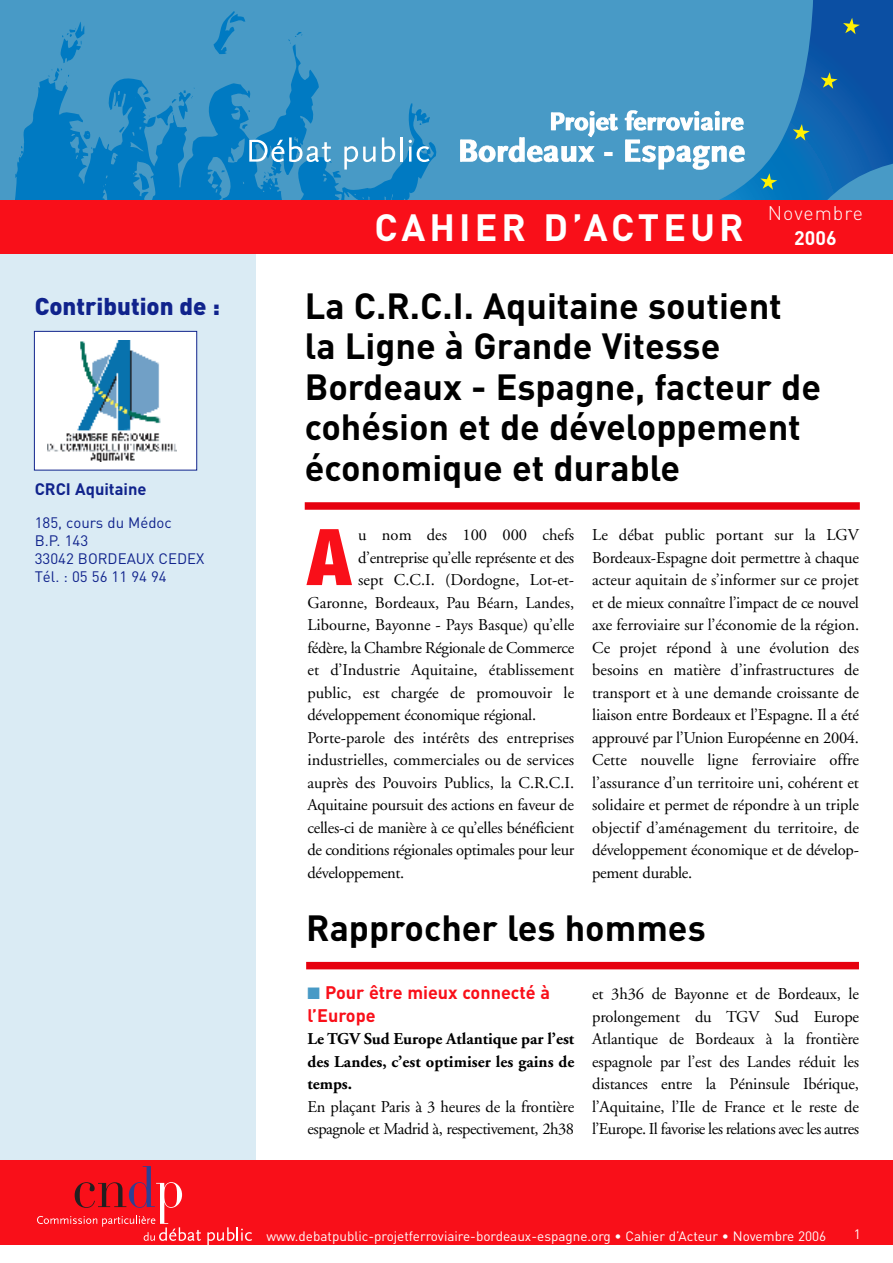
<style>
.page{position:relative;width:893px;height:1263px;background:#fff}
.page>*{position:absolute;margin:0;border:0;box-sizing:border-box;transform-origin:0 0}
.t1{font:900 condensed 78.3px "Helvetica Neue";color:#f90f19}
.t2{font:700 37.5px "DIN";letter-spacing:.11em;color:#fff}
.t3{font:700 36px/40.5px "DIN";color:#000}
.t4{font:900 24px "DIN";color:#10238c}
.t5{font:300 19.5px "DIN";letter-spacing:.05em;color:#fff}
.t6{font:700 19.5px "DIN";color:#fff}
.t7{font:700 18px/22.5px "DIN";color:#f90f19}
.t8{font:16.5px/22.5px "Adobe Garamond";letter-spacing:-.015em;color:#000;text-align:justify}
.t9{font:700 16.5px/22.5px "Adobe Garamond";letter-spacing:.005em;color:#000;text-align:justify}
.t10{font:700 16.5px "DIN";color:#10238c}
.t11{font:15px/18px "DIN";color:#10238c}
.t12{font:13.5px "DIN";color:#fff}
.s1{color:#489ac6}
</style>
<div class="page">
<div style="left:0;top:251px;width:255px;height:911px;background:#daebf4"></div>
<div style="left:0;top:0;width:893px;height:201px;background:#489ac6"></div>
<svg style="left:8px;top:11px;width:429px;height:190px"></svg>
<svg style="left:624px;top:110px;width:39px;height:21px"></svg>
<svg style="left:249px;top:137px;width:82px;height:25px"></svg>
<svg style="left:344px;top:146px;width:32px;height:24px"></svg>
<svg style="left:382px;top:137px;width:13px;height:25px"></svg>
<hr style="left:400px;top:137px;width:3px;height:25px;background:#fff">
<svg style="left:409px;top:140px;width:20px;height:22px"></svg>
<svg style="left:460px;top:111px;width:158px;height:51px"></svg>
<svg style="left:625px;top:139px;width:38px;height:31px"></svg>
<div style="left:305px;top:502px;width:555px;height:8px;background:#e6000e"></div>
<div style="left:0;top:1160px;width:893px;height:85px;background:#f90f19"></div>
<svg style="left:207px;top:1227px;width:45px;height:18px"></svg>
<svg style="left:37px;top:1166px;width:164px;height:75px"></svg>
<svg style="left:663px;top:0;width:230px;height:201px"></svg>
<svg style="left:760px;top:173px;width:17px;height:17px"></svg>
<svg style="left:793px;top:124px;width:17px;height:17px"></svg>
<svg style="left:821px;top:72px;width:16px;height:17px"></svg>
<svg style="left:843px;top:18px;width:17px;height:16px"></svg>
<div style="left:0;top:201px;width:893px;height:53px;background:#f90f19"></div>
<div style="left:34px;top:331px;width:163px;height:139px;background:#fff"></div>
<img style="left:48px;top:340px;width:129px;height:122px">
<div style="left:34px;top:331px;width:163px;height:139px;border:1px solid #10238c"></div>
<div style="left:306px;top:962px;width:553px;height:7px;background:#e6000e"></div>
<h3 class="t4" style="left:35px;top:293px;width:187px">Contribution de :</h3>
<p class="t10" style="left:35px;top:480px;width:113px">CRCI Aquitaine</p>
<p class="t11" style="left:35px;top:514px;width:171px">185, cours du Médoc<br>B.P. 143<br>33042 BORDEAUX CEDEX<br>Tél. : 05 56 11 94 94</p>
<h2 class="t2" style="left:375px;top:206px;width:371px">CAHIER D’ACTEUR</h2>
<p class="t5" style="left:768px;top:202px;width:96px">Novembre</p>
<p class="t6" style="left:794px;top:226px;width:44px">2006</p>
<h3 class="t3" style="left:305px;top:286px;width:518px">La C.R.C.I. Aquitaine soutient la Ligne à Grande Vitesse<br>Bordeaux - Espagne, facteur de cohésion et de développement économique et durable</h3>
<h1 class="t1" style="left:307px;top:529px;width:45px">A</h1>
<p class="t8" style="left:358px;top:525px;width:217px">u nom des 100 000 chefs</p>
<p class="t8" style="left:358px;top:547px;width:217px">d’entreprise qu’elle représente et des</p>
<p class="t8" style="left:358px;top:570px;width:217px">sept C.C.I. (Dordogne, Lot-et-</p>
<p class="t8" style="left:307px;top:592px;width:268px">Garonne, Bordeaux, Pau Béarn, Landes,</p>
<p class="t8" style="left:307px;top:615px;width:268px">Libourne, Bayonne - Pays Basque) qu’elle</p>
<p class="t8" style="left:307px;top:637px;width:268px">fédère, la Chambre Régionale de Commerce</p>
<p class="t8" style="left:307px;top:660px;width:268px">et d’Industrie Aquitaine, établissement</p>
<p class="t8" style="left:307px;top:682px;width:268px">public, est chargée de promouvoir le</p>
<p class="t8" style="left:307px;top:705px;width:230px">développement économique régional.</p>
<p class="t8" style="left:307px;top:727px;width:268px">Porte-parole des intérêts des entreprises</p>
<p class="t8" style="left:307px;top:750px;width:268px">industrielles, commerciales ou de services</p>
<p class="t8" style="left:307px;top:772px;width:268px">auprès des Pouvoirs Publics, la C.R.C.I.</p>
<p class="t8" style="left:307px;top:795px;width:268px">Aquitaine poursuit des actions en faveur de</p>
<p class="t8" style="left:307px;top:817px;width:268px">celles-ci de manière à ce qu’elles bénéficient</p>
<p class="t8" style="left:307px;top:840px;width:268px">de conditions régionales optimales pour leur</p>
<p class="t8" style="left:307px;top:862px;width:98px">développement.</p>
<p class="t8" style="left:592px;top:525px;width:268px">Le débat public portant sur la LGV Bordeaux-Espagne doit permettre à chaque acteur aquitain de s’informer sur ce projet et de mieux connaître l’impact de ce nouvel axe ferroviaire sur l’économie de la région.<br>Ce projet répond à une évolution des besoins en matière d’infrastructures de transport et à une demande croissante de liaison entre Bordeaux et l’Espagne. Il a été approuvé par l’Union Européenne en 2004.<br>Cette nouvelle ligne ferroviaire offre l’assurance d’un territoire uni, cohérent et solidaire et permet de répondre à un triple objectif d’aménagement du territoire, de développement économique et de dévelop&shy;pement durable.</p>
<h3 class="t3" style="left:306px;top:908px;width:401px">Rapprocher les hommes</h3>
<p class="t7" style="left:307px;top:982px;width:244px"><span class="s1">■</span> Pour être mieux connecté à l’Europe</p>
<p class="t9" style="left:307px;top:1029px;width:268px">Le TGV Sud Europe Atlantique par l’est des Landes, c’est optimiser les gains de temps.</p>
<p class="t8" style="left:307px;top:1096px;width:268px">En plaçant Paris à 3 heures de la frontière espagnole et Madrid à, respectivement, 2h38</p>
<p class="t8" style="left:592px;top:984px;width:268px">et 3h36 de Bayonne et de Bordeaux, le prolongement du TGV Sud Europe Atlantique de Bordeaux à la frontière espagnole par l’est des Landes réduit les distances entre la Péninsule Ibérique, l’Aquitaine, l’Ile de France et le reste de l’Europe. Il favorise les relations avec les autres</p>
<p class="t12" style="left:266px;top:1228px;width:561px">www.debatpublic-projetferroviaire-bordeaux-espagne.org • Cahier d’Acteur • Novembre 2006</p>
<p class="t12" style="left:854px;top:1226px;width:9px">1</p>
</div>
